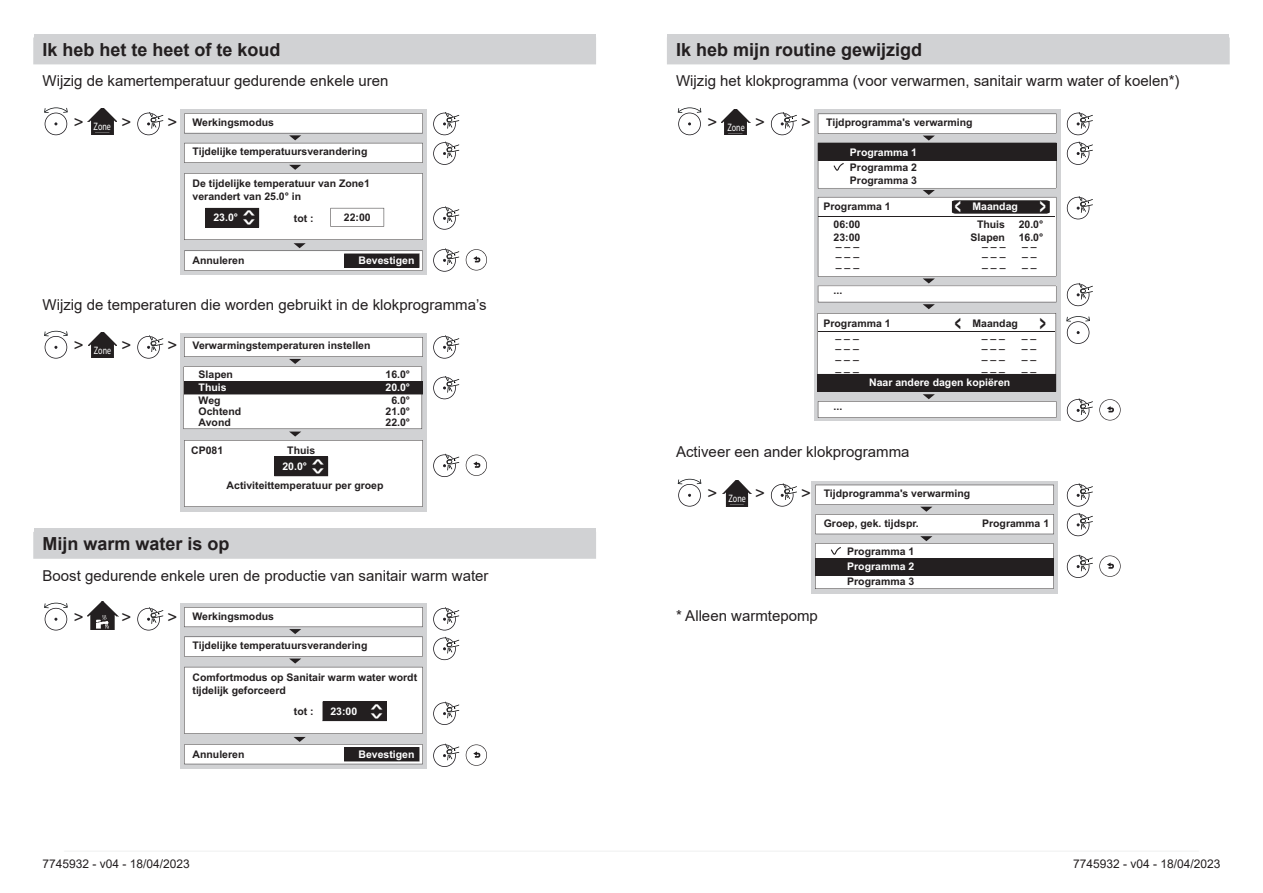
<style>
.page{position:relative;width:1263px;height:893px;background:#fff}
.page>*{position:absolute;margin:0;border:0;box-sizing:border-box;transform-origin:0 0}
.t1{font:700 21px "Arial";color:#fff;scale:.5 1}
.Titre1{font:700 18px "Arial";color:#231f20}
.t2{font:16.8px "Arial";color:#231f20}
.t3{font:15px "Arial";color:#231f20}
.t4{font:12px "Arial";color:#231f20}
.t5{font:10.8px "Myriad Pro";color:#fff;scale:.74 1}
.t6{font:700 10.5px/11.2px "Arial";color:#231f20}
.t7{font:700 10.5px "Arial";color:#fff}
.s1{font-weight:400;font-size:16.8px}
.s2{font-size:21px}
</style>
<div class="page">
<hr style="left:65px;top:850px;width:1133px;height:2px;background:#f4f5f5">
<div style="left:668px;top:34px;width:561px;height:30px;background:#d1d2d4"></div>
<svg style="left:814px;top:110px;width:246px;height:311px;background:#c9cacc"></svg>
<img style="left:722px;top:109px;width:28px;height:26px">
<div style="left:728px;top:119px;width:16px;height:14px;background:#231f20"></div>
<svg style="left:678px;top:107px;width:23px;height:28px"></svg>
<svg style="left:1099px;top:399px;width:21px;height:21px"></svg>
<svg style="left:771px;top:112px;width:26px;height:23px"></svg>
<svg style="left:1067px;top:112px;width:26px;height:23px"></svg>
<svg style="left:1067px;top:196px;width:26px;height:23px"></svg>
<svg style="left:1067px;top:141px;width:26px;height:24px"></svg>
<svg style="left:1067px;top:398px;width:26px;height:24px"></svg>
<svg style="left:1066px;top:316px;width:24px;height:28px"></svg>
<svg style="left:817px;top:114px;width:239px;height:304px"></svg>
<svg style="left:1067px;top:283px;width:26px;height:23px"></svg>
<div style="left:811px;top:481px;width:247px;height:113px;background:#d1d2d4"></div>
<img style="left:723px;top:480px;width:28px;height:26px">
<div style="left:729px;top:491px;width:16px;height:13px;background:#231f20"></div>
<svg style="left:678px;top:479px;width:23px;height:28px"></svg>
<svg style="left:1099px;top:555px;width:21px;height:22px"></svg>
<svg style="left:771px;top:483px;width:26px;height:24px"></svg>
<svg style="left:1067px;top:483px;width:26px;height:24px"></svg>
<svg style="left:1067px;top:513px;width:26px;height:23px"></svg>
<svg style="left:815px;top:485px;width:239px;height:104px"></svg>
<svg style="left:1067px;top:554px;width:26px;height:24px"></svg>
<div style="left:34px;top:34px;width:561px;height:30px;background:#d1d2d4"></div>
<div style="left:34px;top:528px;width:561px;height:30px;background:#d1d2d4"></div>
<div style="left:33px;top:532px;width:563px;height:27px;border:2px solid #d1d2d4"></div>
<div style="left:180px;top:109px;width:247px;height:166px;background:#d1d2d4"></div>
<svg style="left:184px;top:113px;width:239px;height:158px"></svg>
<img style="left:88px;top:108px;width:28px;height:26px">
<div style="left:94px;top:119px;width:16px;height:13px;background:#231f20"></div>
<svg style="left:44px;top:107px;width:24px;height:28px"></svg>
<svg style="left:466px;top:249px;width:21px;height:21px"></svg>
<svg style="left:137px;top:112px;width:26px;height:23px"></svg>
<svg style="left:433px;top:112px;width:26px;height:23px"></svg>
<svg style="left:433px;top:206px;width:26px;height:24px"></svg>
<svg style="left:433px;top:141px;width:26px;height:24px"></svg>
<svg style="left:433px;top:248px;width:26px;height:24px"></svg>
<div style="left:180px;top:333px;width:247px;height:178px;background:#d1d2d4"></div>
<img style="left:88px;top:332px;width:29px;height:26px">
<div style="left:95px;top:343px;width:16px;height:13px;background:#231f20"></div>
<svg style="left:44px;top:331px;width:24px;height:28px"></svg>
<svg style="left:466px;top:455px;width:21px;height:21px"></svg>
<svg style="left:137px;top:335px;width:26px;height:24px"></svg>
<svg style="left:433px;top:335px;width:26px;height:24px"></svg>
<svg style="left:433px;top:376px;width:26px;height:23px"></svg>
<svg style="left:433px;top:453px;width:26px;height:24px"></svg>
<svg style="left:183px;top:337px;width:240px;height:170px;background:#dddcdd"></svg>
<div style="left:180px;top:603px;width:247px;height:165px;background:#d1d2d4"></div>
<svg style="left:466px;top:744px;width:21px;height:22px"></svg>
<svg style="left:184px;top:607px;width:239px;height:157px"></svg>
<img style="left:88px;top:602px;width:30px;height:27px">
<svg style="left:137px;top:607px;width:26px;height:23px"></svg>
<svg style="left:433px;top:607px;width:26px;height:23px"></svg>
<svg style="left:433px;top:701px;width:26px;height:24px"></svg>
<svg style="left:433px;top:636px;width:26px;height:24px"></svg>
<svg style="left:433px;top:743px;width:26px;height:24px"></svg>
<svg style="left:44px;top:603px;width:24px;height:27px"></svg>
<p class="Titre1" style="left:43px;top:37px;width:240px">Ik heb het te heet of te koud</p>
<p class="t3" style="left:43px;top:71px;width:347px">Wijzig de kamertemperatuur gedurende enkele uren</p>
<p class="t2" style="left:74px;top:111px;width:59px">&gt; &gt;</p>
<p class="t6" style="left:167px;top:117px;width:108px"><span class="s1">&gt;</span> Werkingsmodus</p>
<p class="t6" style="left:193px;top:146px;width:176px">Tijdelijke temperatuursverandering</p>
<p class="t5" style="left:94px;top:120px;width:25px">Zone</p>
<p class="t6" style="left:193px;top:178px;width:179px;line-height:12.6px">De tijdelijke temperatuur van Zone1 verandert van 25.0° in</p>
<p class="t7" style="left:213px;top:210px;width:26px">23.0°</p>
<p class="t1" style="left:234px;top:225px;width:32px;rotate:-90deg">&lt; &gt;</p>
<p class="t6" style="left:344px;top:212px;width:28px">22:00</p>
<p class="t6" style="left:294px;top:212px;width:21px">tot :</p>
<p class="t6" style="left:193px;top:255px;width:53px">Annuleren</p>
<p class="t7" style="left:358px;top:253px;width:58px">Bevestigen</p>
<p class="t3" style="left:43px;top:294px;width:446px">Wijzig de temperaturen die worden gebruikt in de klokprogramma’s</p>
<p class="t2" style="left:74px;top:334px;width:59px">&gt; &gt;</p>
<p class="t6" style="left:167px;top:340px;width:205px"><span class="s1">&gt;</span> Verwarmingstemperaturen instellen</p>
<p class="t6" style="left:199px;top:369px;width:36px">Slapen</p>
<p class="t6" style="left:199px;top:395px;width:44px">Weg<br>Ochtend<br>Avond</p>
<p class="t5" style="left:94px;top:344px;width:25px">Zone</p>
<p class="t6" style="left:385px;top:369px;width:26px">16.0°</p>
<p class="t6" style="left:385px;top:395px;width:26px;text-align:center">6.0°<br>21.0°<br>22.0°</p>
<p class="t7" style="left:199px;top:380px;width:30px">Thuis</p>
<p class="t7" style="left:385px;top:380px;width:26px">20.0°</p>
<p class="t6" style="left:191px;top:445px;width:34px">CP081</p>
<p class="t6" style="left:287px;top:445px;width:30px">Thuis</p>
<p class="t7" style="left:282px;top:459px;width:26px">20.0°</p>
<p class="t1" style="left:303px;top:474px;width:32px;rotate:-90deg">&lt; &gt;</p>
<p class="t6" style="left:227px;top:479px;width:158px">Activiteittemperatuur per groep</p>
<p class="Titre1" style="left:43px;top:531px;width:189px">Mijn warm water is op</p>
<p class="t3" style="left:43px;top:565px;width:448px">Boost gedurende enkele uren de productie van sanitair warm water</p>
<p class="t2" style="left:74px;top:606px;width:59px">&gt; &gt;</p>
<p class="t6" style="left:167px;top:610px;width:108px"><span class="s1">&gt;</span> Werkingsmodus</p>
<p class="t6" style="left:193px;top:640px;width:176px">Tijdelijke temperatuursverandering</p>
<p class="t6" style="left:193px;top:671px;width:226px;line-height:12.6px">Comfortmodus op Sanitair warm water wordt tijdelijk geforceerd</p>
<p class="t7" style="left:330px;top:703px;width:28px">23:00</p>
<p class="t1" style="left:362px;top:719px;width:32px;rotate:-90deg">&lt; &gt;</p>
<p class="t6" style="left:294px;top:706px;width:21px">tot :</p>
<p class="t6" style="left:193px;top:748px;width:53px">Annuleren</p>
<p class="t7" style="left:358px;top:746px;width:58px">Bevestigen</p>
<p class="Titre1" style="left:676px;top:37px;width:248px">Ik heb mijn routine gewijzigd</p>
<p class="t3" style="left:676px;top:71px;width:505px">Wijzig het klokprogramma (voor verwarmen, sanitair warm water of koelen*)</p>
<p class="t2" style="left:707px;top:111px;width:59px">&gt; &gt;</p>
<p class="t6" style="left:801px;top:117px;width:173px"><span class="s1">&gt;</span> Tijdprogramma's verwarming</p>
<p class="t5" style="left:727px;top:120px;width:25px">Zone</p>
<p class="t7" style="left:850px;top:145px;width:69px">Programma 1</p>
<p class="t6" style="left:850px;top:161px;width:69px;line-height:12.6px">Programma 2<br>Programma 3</p>
<p class="t1" style="left:955px;top:191px;width:14px">&lt;</p>
<p class="t1" style="left:1040px;top:191px;width:14px">&gt;</p>
<p class="t6" style="left:823px;top:201px;width:69px">Programma 1</p>
<p class="t7" style="left:972px;top:199px;width:47px">Maandag</p>
<p class="t6" style="left:834px;top:231px;width:28px">23:00</p>
<p class="t6" style="left:1019px;top:219px;width:26px">20.0°</p>
<p class="t6" style="left:834px;top:219px;width:28px">06:00</p>
<p class="t6" style="left:977px;top:219px;width:29px">Thuis</p>
<p class="t6" style="left:971px;top:231px;width:36px">Slapen</p>
<p class="t6" style="left:1019px;top:231px;width:26px">16.0°</p>
<p class="t6" style="left:836px;top:237px;width:25px">_ _ _</p>
<p class="t6" style="left:1022px;top:237px;width:16px">_ _</p>
<p class="t6" style="left:982px;top:237px;width:25px">_ _ _</p>
<p class="t6" style="left:836px;top:247px;width:25px">_ _ _</p>
<p class="t6" style="left:1022px;top:247px;width:16px">_ _</p>
<p class="t6" style="left:982px;top:247px;width:25px">_ _ _</p>
<p class="t6" style="left:836px;top:258px;width:25px">_ _ _</p>
<p class="t6" style="left:1022px;top:258px;width:16px">_ _</p>
<p class="t6" style="left:982px;top:258px;width:25px">_ _ _</p>
<p class="t6" style="left:833px;top:285px;width:10px">...</p>
<p class="t6" style="left:955px;top:318px;width:93px"><span class="s2">&lt;</span> aandag <span class="s2">&gt;</span></p>
<p class="t6" style="left:823px;top:318px;width:69px">Programma 1</p>
<p class="t6" style="left:972px;top:318px;width:10px">M</p>
<p class="t6" style="left:835px;top:329px;width:25px">_ _ _</p>
<p class="t6" style="left:1022px;top:329px;width:16px">_ _</p>
<p class="t6" style="left:982px;top:329px;width:25px">_ _ _</p>
<p class="t6" style="left:835px;top:339px;width:25px">_ _ _</p>
<p class="t6" style="left:1022px;top:339px;width:16px">_ _</p>
<p class="t6" style="left:982px;top:339px;width:25px">_ _ _</p>
<p class="t6" style="left:835px;top:350px;width:25px">_ _ _</p>
<p class="t6" style="left:1022px;top:350px;width:16px">_ _</p>
<p class="t6" style="left:982px;top:350px;width:25px">_ _ _</p>
<p class="t6" style="left:835px;top:362px;width:25px">_ _ _</p>
<p class="t6" style="left:1022px;top:362px;width:16px">_ _</p>
<p class="t6" style="left:982px;top:362px;width:25px">_ _ _</p>
<p class="t6" style="left:833px;top:400px;width:10px">...</p>
<p class="t7" style="left:869px;top:375px;width:143px">Naar andere dagen kopiëren</p>
<p class="t3" style="left:676px;top:441px;width:235px">Activeer een ander klokprogramma</p>
<p class="t2" style="left:707px;top:482px;width:59px">&gt; &gt;</p>
<p class="t6" style="left:801px;top:488px;width:171px"><span class="s1">&gt;</span> Tijdprogramma's verwarming</p>
<p class="t6" style="left:824px;top:518px;width:97px">Groep, gek. tijdspr.</p>
<p class="t5" style="left:729px;top:492px;width:25px">Zone</p>
<p class="t3" style="left:676px;top:605px;width:143px">* Alleen warmtepomp</p>
<p class="t6" style="left:847px;top:546px;width:69px">Programma 1</p>
<p class="t6" style="left:847px;top:576px;width:69px">Programma 3</p>
<p class="t7" style="left:847px;top:559px;width:69px">Programma 2</p>
<p class="t6" style="left:982px;top:518px;width:69px">Programma 1</p>
<p class="t4" style="left:43px;top:855px;width:149px">7745932 - v04 - 18/04/2023</p>
<p class="t4" style="left:1073px;top:855px;width:149px">7745932 - v04 - 18/04/2023</p>
</div>
